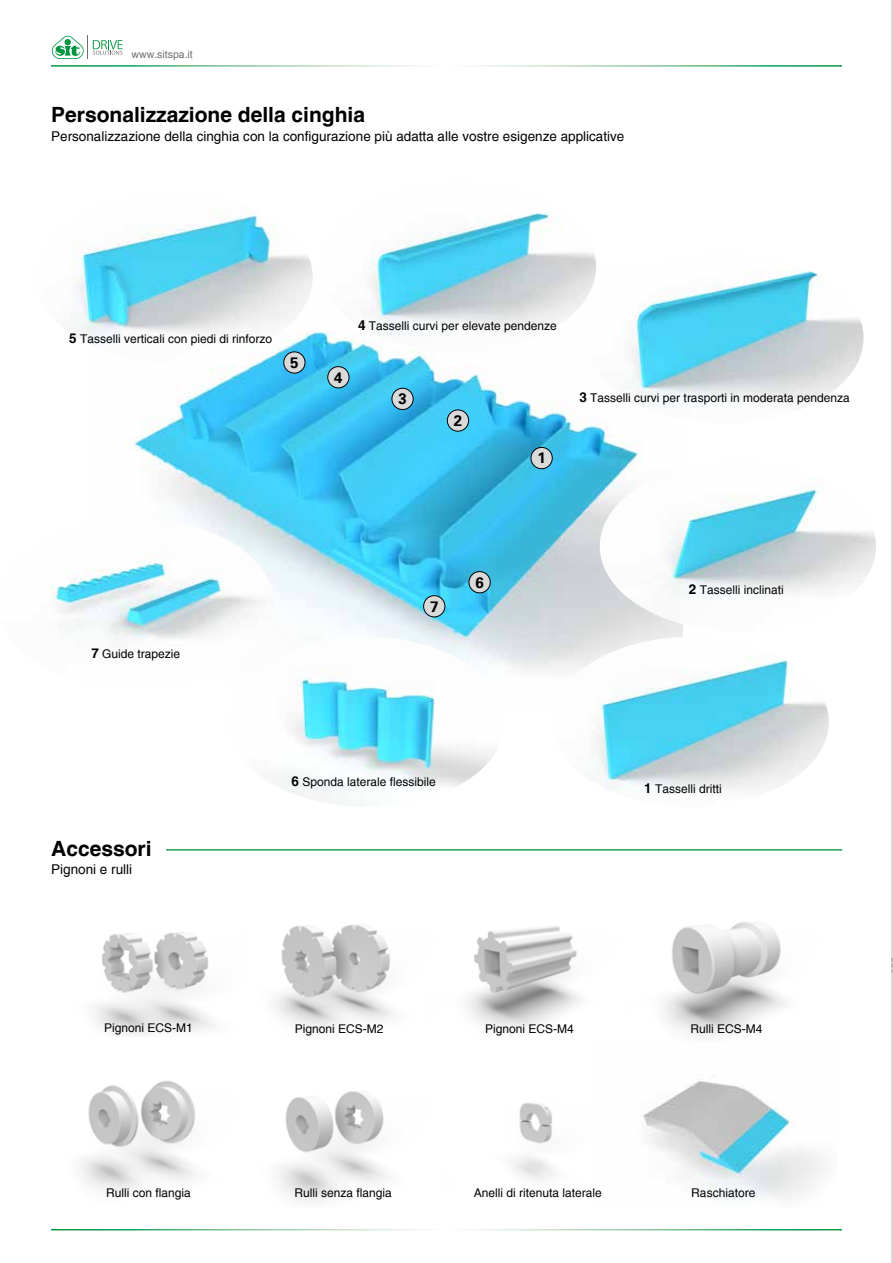
<style>
.page{position:relative;width:893px;height:1263px;background:#fff}
.page>*{position:absolute;margin:0;border:0;box-sizing:border-box;transform-origin:0 0}
.t1{font:700 21px "Helvetica";color:#000}
.t2{font:700 15px "Univers";color:#000}
.t3{font:13.5px "Helvetica";color:#000}
.t4{font:12px "Helvetica";color:#000}
.t5{font:10.5px "Helvetica";color:#706f6f}
.s1{font-weight:700;font-size:13.5px}
</style>
<div class="page">
<svg style="left:52px;top:36px;width:71px;height:23px"></svg>
<hr style="left:892px;top:0;width:1px;height:1263px;background:#dadada">
<img style="left:125px;top:331px;width:557px;height:339px">
<img style="left:600px;top:461px;width:276px;height:170px">
<img style="left:274px;top:924px;width:120px;height:105px">
<img style="left:642px;top:1081px;width:183px;height:118px">
<img style="left:320px;top:213px;width:267px;height:139px">
<img style="left:71px;top:212px;width:242px;height:150px">
<img style="left:274px;top:637px;width:231px;height:170px">
<img style="left:587px;top:253px;width:276px;height:170px">
<img style="left:552px;top:637px;width:277px;height:154px">
<img style="left:50px;top:519px;width:224px;height:151px">
<div style="left:531px;top:447px;width:21px;height:22px;background:#dadada;border-radius:50%"></div>
<div style="left:531px;top:447px;width:21px;height:22px;border:1px solid #000;border-radius:50%"></div>
<div style="left:328px;top:367px;width:21px;height:21px;background:#dadada;border-radius:50%"></div>
<div style="left:328px;top:366px;width:21px;height:22px;border:1px solid #000;border-radius:50%"></div>
<div style="left:392px;top:388px;width:21px;height:21px;background:#dadada;border-radius:50%"></div>
<div style="left:392px;top:388px;width:21px;height:22px;border:1px solid #000;border-radius:50%"></div>
<div style="left:284px;top:352px;width:21px;height:21px;background:#dadada;border-radius:50%"></div>
<div style="left:284px;top:352px;width:21px;height:21px;border:1px solid #000;border-radius:50%"></div>
<div style="left:447px;top:410px;width:22px;height:21px;background:#dadada;border-radius:50%"></div>
<div style="left:447px;top:410px;width:22px;height:21px;border:1px solid #000;border-radius:50%"></div>
<div style="left:469px;top:572px;width:21px;height:21px;background:#dadada;border-radius:50%"></div>
<div style="left:469px;top:571px;width:21px;height:22px;border:1px solid #000;border-radius:50%"></div>
<div style="left:424px;top:596px;width:21px;height:21px;background:#dadada;border-radius:50%"></div>
<div style="left:423px;top:595px;width:22px;height:22px;border:1px solid #000;border-radius:50%"></div>
<img style="left:278px;top:1091px;width:109px;height:110px">
<img style="left:80px;top:1080px;width:116px;height:111px">
<img style="left:94px;top:931px;width:120px;height:105px">
<img style="left:663px;top:922px;width:122px;height:115px">
<img style="left:468px;top:926px;width:112px;height:103px">
<img style="left:512px;top:1102px;width:43px;height:78px">
<hr style="left:166px;top:849px;width:676px;height:2px;background:#009641">
<svg style="left:892px;top:958px;width:1px;height:15px"></svg>
<p class="t5" style="left:132px;top:48px;width:63px">www.sitspa.it</p>
<h1 class="t1" style="left:51px;top:102px;width:315px">Personalizzazione della cinghia</h1>
<p class="t3" style="left:51px;top:128px;width:575px">Personalizzazione della cinghia con la configurazione più adatta alle vostre esigenze applicative</p>
<p class="t4" style="left:69px;top:332px;width:204px"><span class="s1">5</span> Tasselli verticali con piedi di rinforzo</p>
<p class="t2" style="left:290px;top:354px;width:10px">5</p>
<p class="t2" style="left:334px;top:368px;width:10px">4</p>
<p class="t4" style="left:358px;top:319px;width:200px"><span class="s1">4</span> Tasselli curvi per elevate pendenze</p>
<p class="t2" style="left:398px;top:390px;width:10px">3</p>
<p class="t2" style="left:454px;top:412px;width:10px">2</p>
<p class="t2" style="left:537px;top:449px;width:10px">1</p>
<p class="t4" style="left:579px;top:391px;width:272px"><span class="s1">3</span> Tasselli curvi per trasporti in moderata pendenza</p>
<p class="t4" style="left:91px;top:646px;width:90px"><span class="s1">7</span> Guide trapezie</p>
<p class="t2" style="left:430px;top:597px;width:10px">7</p>
<p class="t2" style="left:475px;top:573px;width:10px">6</p>
<p class="t4" style="left:689px;top:583px;width:96px"><span class="s1">2</span> Tasselli inclinati</p>
<h1 class="t1" style="left:51px;top:836px;width:102px">Accessori</h1>
<p class="t3" style="left:51px;top:861px;width:83px">Pignoni e rulli</p>
<p class="t4" style="left:292px;top:775px;width:146px"><span class="s1">6</span> Sponda laterale flessibile</p>
<p class="t4" style="left:644px;top:782px;width:79px"><span class="s1">1</span> Tasselli dritti</p>
<p class="t4" style="left:104px;top:1021px;width:90px">Pignoni ECS-M1</p>
<p class="t4" style="left:295px;top:1021px;width:90px">Pignoni ECS-M2</p>
<p class="t4" style="left:691px;top:1022px;width:73px">Rulli ECS-M4</p>
<p class="t4" style="left:485px;top:1022px;width:90px">Pignoni ECS-M4</p>
<p class="t4" style="left:474px;top:1186px;width:130px">Anelli di ritenuta laterale</p>
<p class="t4" style="left:106px;top:1186px;width:86px">Rulli con flangia</p>
<p class="t4" style="left:691px;top:1186px;width:66px">Raschiatore</p>
<p class="t4" style="left:294px;top:1186px;width:99px">Rulli senza flangia</p>
</div>
